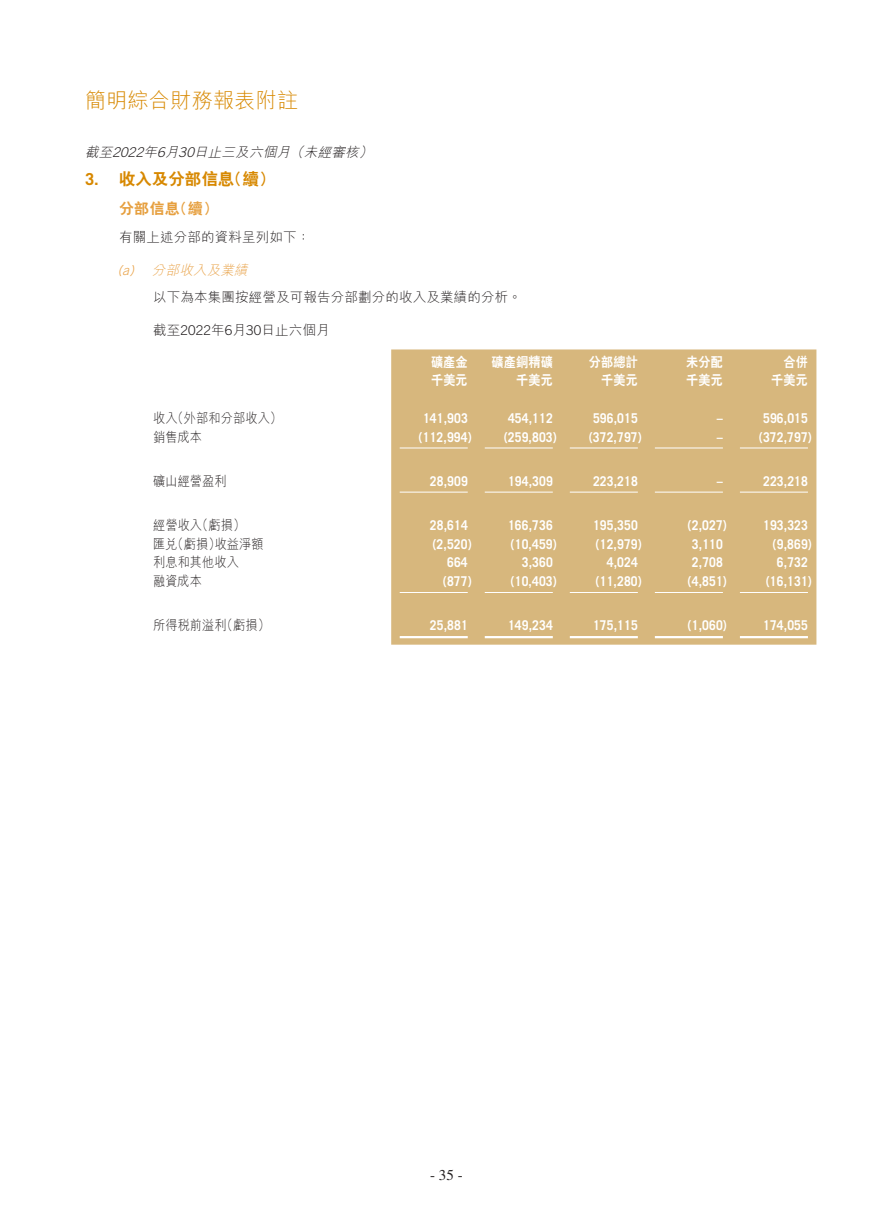
<style>
.page{position:relative;width:893px;height:1212px;background:#fff}
.page>*{position:absolute;margin:0;border:0;box-sizing:border-box;transform-origin:0 0}
.t1{font:300 21px "M Hei HK";letter-spacing:.015em;color:#d78800}
.t2{font:800 16.5px "C Hei 2 HK";letter-spacing:-.005em;color:#d78800}
.t3{font:800 15px "C Hei 2 HK";color:#e69f3e}
.t4{font:15px "Times LT Std";color:#231f20}
.t5{font:700 13.5px "Trade Gothic LT Std";letter-spacing:.01em;color:#fff;scale:.9 1}
.t6{font:300 13.5px/26.7px "M Hei HK";letter-spacing:.01em;color:#231f20}
.t7{font:300 13.5px "M Hei HK";letter-spacing:.01em;color:#231f20;scale:.9 1}
.t8{font:800 13.5px "C Hei 2 HK";letter-spacing:.01em;color:#fff;scale:.9 1}
.t9{font:italic 300 13.5px "M Hei HK";color:#231f20}
.s1{font-family:"Trade Gothic LT Std"}
.s2{font-family:"Trade Gothic LT Std";font-weight:700}
.s3{font-family:"Trade Gothic LT Std";font-style:italic;color:#e9a44c}
.s4{font-style:italic;color:#e9a44c}
</style>
<div class="page">
<div style="left:391px;top:349px;width:425px;height:296px;background:#d7b77d"></div>
<hr style="left:400px;top:448px;width:68px;height:1px;background:#fff">
<hr style="left:485px;top:448px;width:68px;height:1px;background:#fff">
<hr style="left:570px;top:448px;width:68px;height:1px;background:#fff">
<hr style="left:655px;top:448px;width:68px;height:1px;background:#fff">
<hr style="left:740px;top:448px;width:68px;height:1px;background:#fff">
<hr style="left:400px;top:492px;width:68px;height:1px;background:#fff">
<hr style="left:485px;top:492px;width:68px;height:1px;background:#fff">
<hr style="left:570px;top:492px;width:68px;height:1px;background:#fff">
<hr style="left:655px;top:492px;width:68px;height:1px;background:#fff">
<hr style="left:740px;top:492px;width:68px;height:1px;background:#fff">
<hr style="left:400px;top:592px;width:68px;height:1px;background:#fff">
<hr style="left:485px;top:592px;width:68px;height:1px;background:#fff">
<hr style="left:570px;top:592px;width:68px;height:1px;background:#fff">
<hr style="left:655px;top:592px;width:68px;height:1px;background:#fff">
<hr style="left:740px;top:592px;width:68px;height:1px;background:#fff">
<hr style="left:400px;top:636px;width:68px;height:2px;background:#fff">
<hr style="left:485px;top:636px;width:68px;height:2px;background:#fff">
<hr style="left:570px;top:636px;width:68px;height:2px;background:#fff">
<hr style="left:655px;top:636px;width:68px;height:2px;background:#fff">
<hr style="left:740px;top:636px;width:68px;height:2px;background:#fff">
<h1 class="t1" style="left:85px;top:86px;width:215px">簡明綜合財務報表附註</h1>
<p class="t9" style="left:85px;top:143px;width:293px">截至<span class="s1">2022</span>年<span class="s1">6</span>月<span class="s1">30</span>日止三及六個月（未經審核）</p>
<p class="t2" style="left:85px;top:168px;width:192px"><span class="s2">3.</span> 收入及分部信息（續）</p>
<p class="t3" style="left:119px;top:198px;width:101px">分部信息（續）</p>
<p class="t6" style="left:119px;top:224px;width:193px">有關上述分部的資料呈列如下：</p>
<p class="t6" style="left:153px;top:257px;width:370px;text-indent:-35px"><span class="s3">(a)</span> <span class="s4">分部收入及業績<br></span>以下為本集團按經營及可報告分部劃分的收入及業績的分析。</p>
<p class="t6" style="left:153px;top:316px;width:178px">截至<span class="s1">2022</span>年<span class="s1">6</span>月<span class="s1">30</span>日止六個月</p>
<p class="t8" style="left:431px;top:352px;width:42px">礦產金</p>
<p class="t8" style="left:491px;top:352px;width:70px">礦產銅精礦</p>
<p class="t8" style="left:589px;top:352px;width:56px">分部總計</p>
<p class="t8" style="left:686px;top:352px;width:42px">未分配</p>
<p class="t8" style="left:783px;top:352px;width:29px">合併</p>
<p class="t8" style="left:431px;top:371px;width:42px">千美元</p>
<p class="t8" style="left:516px;top:371px;width:42px">千美元</p>
<p class="t8" style="left:601px;top:371px;width:42px">千美元</p>
<p class="t8" style="left:686px;top:371px;width:42px">千美元</p>
<p class="t8" style="left:771px;top:371px;width:42px">千美元</p>
<p class="t7" style="left:153px;top:408px;width:145px">收入（外部和分部收入）</p>
<p class="t5" style="left:423px;top:410px;width:51px">141,903</p>
<p class="t5" style="left:508px;top:410px;width:51px">454,112</p>
<p class="t5" style="left:593px;top:410px;width:51px">596,015</p>
<p class="t5" style="left:717px;top:410px;width:8px">–</p>
<p class="t5" style="left:763px;top:410px;width:51px">596,015</p>
<p class="t7" style="left:153px;top:427px;width:56px">銷售成本</p>
<p class="t5" style="left:419px;top:428px;width:61px">(112,994)</p>
<p class="t5" style="left:504px;top:428px;width:61px">(259,803)</p>
<p class="t5" style="left:589px;top:428px;width:61px">(372,797)</p>
<p class="t5" style="left:717px;top:428px;width:8px">–</p>
<p class="t5" style="left:759px;top:428px;width:61px">(372,797)</p>
<p class="t7" style="left:153px;top:471px;width:83px">礦山經營盈利</p>
<p class="t5" style="left:430px;top:472px;width:44px">28,909</p>
<p class="t5" style="left:508px;top:472px;width:51px">194,309</p>
<p class="t5" style="left:593px;top:472px;width:51px">223,218</p>
<p class="t5" style="left:717px;top:472px;width:8px">–</p>
<p class="t5" style="left:763px;top:472px;width:51px">223,218</p>
<p class="t7" style="left:153px;top:515px;width:104px">經營收入（虧損）</p>
<p class="t5" style="left:430px;top:517px;width:44px">28,614</p>
<p class="t5" style="left:508px;top:517px;width:51px">166,736</p>
<p class="t5" style="left:593px;top:517px;width:51px">195,350</p>
<p class="t5" style="left:688px;top:517px;width:45px">(2,027)</p>
<p class="t5" style="left:763px;top:517px;width:51px">193,323</p>
<p class="t7" style="left:153px;top:534px;width:124px">匯兌（虧損）收益淨額</p>
<p class="t5" style="left:432px;top:535px;width:45px">(2,520)</p>
<p class="t5" style="left:511px;top:535px;width:53px">(10,459)</p>
<p class="t5" style="left:596px;top:535px;width:53px">(12,979)</p>
<p class="t5" style="left:692px;top:535px;width:36px">3,110</p>
<p class="t5" style="left:773px;top:535px;width:45px">(9,869)</p>
<p class="t7" style="left:153px;top:553px;width:97px">利息和其他收入</p>
<p class="t5" style="left:447px;top:554px;width:24px">664</p>
<p class="t5" style="left:522px;top:554px;width:36px">3,360</p>
<p class="t5" style="left:607px;top:554px;width:36px">4,024</p>
<p class="t5" style="left:692px;top:554px;width:36px">2,708</p>
<p class="t5" style="left:777px;top:554px;width:36px">6,732</p>
<p class="t7" style="left:153px;top:572px;width:56px">融資成本</p>
<p class="t5" style="left:443px;top:573px;width:34px">(877)</p>
<p class="t5" style="left:511px;top:573px;width:53px">(10,403)</p>
<p class="t5" style="left:596px;top:573px;width:53px">(11,280)</p>
<p class="t5" style="left:688px;top:573px;width:45px">(4,851)</p>
<p class="t5" style="left:766px;top:573px;width:53px">(16,131)</p>
<p class="t7" style="left:153px;top:616px;width:131px">所得稅前溢利（虧損）</p>
<p class="t5" style="left:430px;top:617px;width:44px">25,881</p>
<p class="t5" style="left:508px;top:617px;width:51px">149,234</p>
<p class="t5" style="left:593px;top:617px;width:51px">175,115</p>
<p class="t5" style="left:688px;top:617px;width:45px">(1,060)</p>
<p class="t5" style="left:763px;top:617px;width:51px">174,055</p>
<p class="t4" style="left:430px;top:1167px;width:34px">- 35 -</p>
</div>
